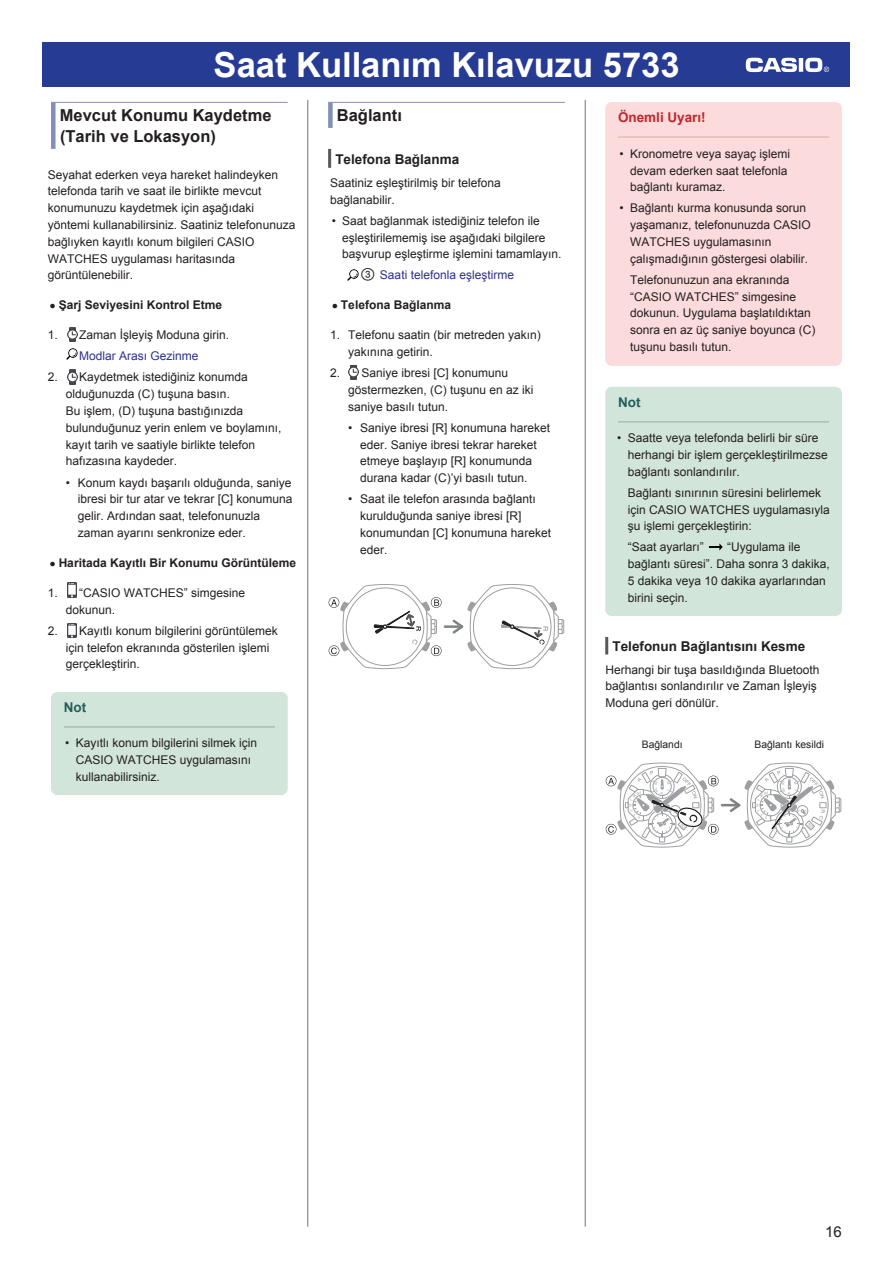
<style>
.page{position:relative;width:893px;height:1263px;background:#fff}
.page>*{position:absolute;margin:0;border:0;box-sizing:border-box;transform-origin:0 0}
.t1{font:700 34.5px "Arial";color:#fff}
.t2{font:700 16.5px/21px "Arial";color:#231f20}
.t3{font:15px "Arial";color:#231f20}
.t4{font:700 13.5px "Arial";color:#231f20}
.t5{font:700 13.5px "Arial";color:#be272d}
.t6{font:700 13.5px "Arial";color:#245e5c}
.t7{font:12px/16.8px "Arial";color:#231f20}
.t8{font:700 12px "Arial";color:#231f20}
.t9{font:12px "Arial";color:#2e3092}
.t10{font:10.35px "Arial";color:#231f20}
.s1{font-weight:400;font-size:10.5px}
.s2{font-family:"Arial Unicode MS";font-size:15px;color:#231f20}
</style>
<div class="page">
<hr style="left:585px;top:100px;width:1px;height:1127px;background:#727276">
<hr style="left:308px;top:100px;width:1px;height:1127px;background:#727276">
<hr style="left:51px;top:102px;width:237px;height:1px;background:#8290b6">
<svg style="left:51px;top:102px;width:7px;height:47px"></svg>
<hr style="left:328px;top:102px;width:237px;height:1px;background:#8290b6">
<div style="left:328px;top:102px;width:5px;height:26px;background:#8290b6"></div>
<hr style="left:328px;top:149px;width:3px;height:19px;background:#57585a">
<hr style="left:445px;top:625px;width:17px;height:3px;background:#808285">
<svg style="left:329px;top:584px;width:113px;height:86px"></svg>
<svg style="left:450px;top:584px;width:115px;height:86px"></svg>
<svg style="left:605px;top:637px;width:4px;height:17px"></svg>
<div style="left:43px;top:43px;width:807px;height:44px;background:#263b94"></div>
<hr style="left:799px;top:58px;width:4px;height:14px;background:#fff">
<svg style="left:746px;top:58px;width:51px;height:14px"></svg>
<svg style="left:805px;top:58px;width:24px;height:14px"></svg>
<img style="left:68px;top:583px;width:8px;height:14px">
<svg style="left:67px;top:349px;width:10px;height:10px"></svg>
<img style="left:67px;top:327px;width:10px;height:14px">
<img style="left:67px;top:370px;width:10px;height:14px">
<img style="left:68px;top:623px;width:8px;height:15px">
<svg style="left:348px;top:270px;width:10px;height:10px"></svg>
<img style="left:348px;top:365px;width:10px;height:14px">
<div style="left:51px;top:692px;width:237px;height:103px;background:#d2e5da"></div>
<hr style="left:64px;top:726px;width:211px;height:2px;background:#a7bfbb">
<div style="left:605px;top:102px;width:237px;height:264px;background:#fcdbdc"></div>
<hr style="left:618px;top:136px;width:211px;height:2px;background:#e3bcbd">
<div style="left:605px;top:387px;width:237px;height:229px;background:#d2e5da"></div>
<hr style="left:618px;top:421px;width:211px;height:2px;background:#a7bfbb">
<svg style="left:710px;top:543px;width:13px;height:7px"></svg>
<svg style="left:606px;top:762px;width:236px;height:86px"></svg>
<h1 class="t1" style="left:214px;top:42px;width:467px">Saat Kullanım Kılavuzu 5733</h1>
<h2 class="t2" style="left:60px;top:106px;width:213px">Mevcut Konumu Kaydetme (Tarih ve Lokasyon)</h2>
<h2 class="t2" style="left:337px;top:106px;width:67px">Bağlantı</h2>
<p class="t4" style="left:335px;top:150px;width:125px">Telefona Bağlanma</p>
<p class="t7" style="left:48px;top:166px;width:249px">Seyahat ederken veya hareket halindeyken telefonda tarih ve saat ile birlikte mevcut konumunuzu kaydetmek için aşağıdaki yöntemi kullanabilirsiniz. Saatiniz telefonunuza bağlıyken kayıtlı konum bilgileri CASIO WATCHES uygulaması haritasında görüntülenebilir.</p>
<p class="t8" style="left:49px;top:297px;width:174px"><span class="s1">●</span> Şarj Seviyesini Kontrol Etme</p>
<p class="t7" style="left:48px;top:327px;width:183px">1. Zaman İşleyiş Moduna girin.</p>
<p class="t9" style="left:79px;top:348px;width:121px">Modlar Arası Gezinme</p>
<p class="t7" style="left:66px;top:369px;width:217px;text-indent:-18px">2. Kaydetmek istediğiniz konumda olduğunuzda (C) tuşuna basın.<br>Bu işlem, (D) tuşuna bastığınızda bulunduğunuz yerin enlem ve boylamını, kayıt tarih ve saatiyle birlikte telefon hafızasına kaydeder.</p>
<p class="t7" style="left:78px;top:474px;width:216px;text-indent:-12px">• Konum kaydı başarılı olduğunda, saniye ibresi bir tur atar ve tekrar [C] konumuna gelir. Ardından saat, telefonunuzla zaman ayarını senkronize eder.</p>
<p class="t8" style="left:49px;top:555px;width:248px"><span class="s1">●</span> Haritada Kayıtlı Bir Konumu Görüntüleme</p>
<p class="t7" style="left:66px;top:584px;width:181px;text-indent:-18px">1. “CASIO WATCHES” simgesine dokunun.</p>
<p class="t7" style="left:66px;top:622px;width:214px;text-indent:-18px">2. Kayıtlı konum bilgilerini görüntülemek için telefon ekranında gösterilen işlemi gerçekleştirin.</p>
<p class="t6" style="left:64px;top:699px;width:24px">Not</p>
<p class="t7" style="left:76px;top:735px;width:183px;text-indent:-10px">• Kayıtlı konum bilgilerini silmek için<br>CASIO WATCHES uygulamasını kullanabilirsiniz.</p>
<p class="t7" style="left:330px;top:175px;width:172px">Saatiniz eşleştirilmiş bir telefona bağlanabilir.</p>
<p class="t7" style="left:342px;top:212px;width:221px;text-indent:-10px">• Saat bağlanmak istediğiniz telefon ile eşleştirilememiş ise aşağıdaki bilgilere başvurup eşleştirme işlemini tamamlayın.</p>
<p class="t9" style="left:360px;top:267px;width:155px"><span class="s2">③</span> Saati telefonla eşleştirme</p>
<p class="t8" style="left:332px;top:297px;width:121px"><span class="s1">●</span> Telefona Bağlanma</p>
<p class="t7" style="left:348px;top:327px;width:194px;text-indent:-18px">1. Telefonu saatin (bir metreden yakın) yakınına getirin.</p>
<p class="t7" style="left:348px;top:365px;width:187px;text-indent:-18px">2. Saniye ibresi [C] konumunu göstermezken, (C) tuşunu en az iki saniye basılı tutun.</p>
<p class="t7" style="left:360px;top:419px;width:192px;text-indent:-12px">• Saniye ibresi [R] konumuna hareket eder. Saniye ibresi tekrar hareket etmeye başlayıp [R] konumunda durana kadar (C)’yi basılı tutun.</p>
<p class="t7" style="left:360px;top:491px;width:192px;text-indent:-12px">• Saat ile telefon arasında bağlantı kurulduğunda saniye ibresi [R] konumundan [C] konumuna hareket eder.</p>
<p class="t5" style="left:618px;top:109px;width:89px">Önemli Uyarı!</p>
<p class="t7" style="left:630px;top:145px;width:162px;text-indent:-10px">• Kronometre veya sayaç işlemi devam ederken saat telefonla bağlantı kuramaz.</p>
<p class="t7" style="left:630px;top:200px;width:182px;text-indent:-10px">• Bağlantı kurma konusunda sorun yaşamanız, telefonunuzda CASIO<br>WATCHES uygulamasının çalışmadığının göstergesi olabilir.</p>
<p class="t7" style="left:630px;top:271px;width:187px">Telefonunuzun ana ekranında “CASIO WATCHES” simgesine dokunun. Uygulama başlatıldıktan sonra en az üç saniye boyunca (C) tuşunu basılı tutun.</p>
<p class="t6" style="left:618px;top:394px;width:24px">Not</p>
<p class="t7" style="left:628px;top:430px;width:202px;text-indent:-10px">• Saatte veya telefonda belirli bir süre herhangi bir işlem gerçekleştirilmezse bağlantı sonlandırılır.</p>
<p class="t7" style="left:628px;top:484px;width:204px">Bağlantı sınırının süresini belirlemek için CASIO WATCHES uygulamasıyla şu işlemi gerçekleştirin:</p>
<p class="t7" style="left:628px;top:539px;width:78px">“Saat ayarları”</p>
<p class="t7" style="left:628px;top:539px;width:204px;text-indent:99px">“Uygulama ile bağlantı süresi”. Daha sonra 3 dakika,<br>5 dakika veya 10 dakika ayarlarından birini seçin.</p>
<p class="t4" style="left:612px;top:637px;width:194px">Telefonun Bağlantısını Kesme</p>
<p class="t7" style="left:605px;top:661px;width:216px">Herhangi bir tuşa basıldığında Bluetooth bağlantısı sonlandırılır ve Zaman İşleyiş<br>Moduna geri dönülür.</p>
<p class="t10" style="left:642px;top:738px;width:42px">Bağlandı</p>
<p class="t10" style="left:754px;top:738px;width:71px">Bağlantı kesildi</p>
<p class="t3" style="left:825px;top:1222px;width:18px">16</p>
</div>
